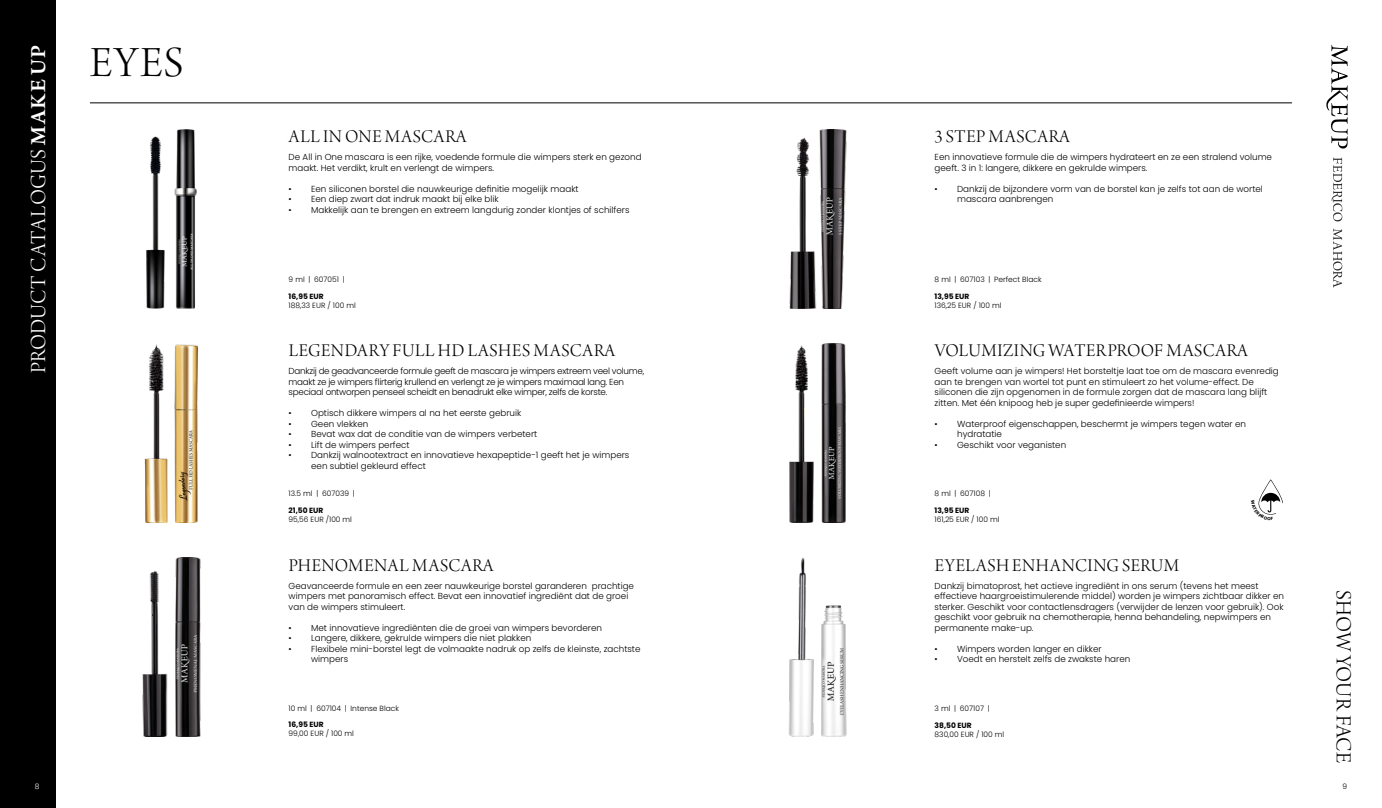
<style>
.page{position:relative;width:1382px;height:808px;background:#fff}
.page>*{position:absolute;margin:0;border:0;box-sizing:border-box;transform-origin:0 0}
.t1{font:45.5px "Arno Pro Light Display";color:#000}
.t2{font:22.75px "Arno Pro Light Display";letter-spacing:.005em;color:#fff}
.t3{font:22.75px "Arno Pro Light Display";letter-spacing:-.005em;color:#000}
.t4{font:18.88px "Arno Pro Light Display";letter-spacing:.035em;color:#000}
.t5{font:300 8.75px/10.5px "Poppins";color:#000}
.t6{font:300 8.75px/10.5px "Poppins";letter-spacing:-.03em;color:#000}
.t7{font:300 7.5px "Poppins";color:#000}
.t8{font:700 7.5px "Poppins";color:#000}
.t9{font:300 7.5px "Poppins";color:#fff}
.s1{font-family:"Arno Pro";font-weight:600}
</style>
<div class="page">
<div style="left:0;top:0;width:56px;height:808px;background:#000"></div>
<hr style="left:90px;top:103px;width:1202px;height:1px;background:#000">
<svg style="left:1332px;top:157px;width:10px;height:131px"></svg>
<svg style="left:1326px;top:45px;width:22px;height:104px"></svg>
<img style="left:146px;top:129px;width:51px;height:179px">
<img style="left:144px;top:344px;width:55px;height:178px">
<img style="left:142px;top:558px;width:59px;height:178px">
<img style="left:789px;top:129px;width:58px;height:179px">
<img style="left:789px;top:343px;width:57px;height:179px">
<img style="left:788px;top:558px;width:59px;height:178px">
<svg style="left:1258px;top:479px;width:25px;height:36px"></svg>
<h2 class="t2" style="left:26px;top:373px;width:330px;rotate:-90deg">PRODUCT CATALOGUS <span class="s1">MAKE UP</span></h2>
<h1 class="t1" style="left:90px;top:38px;width:95px">EYES</h1>
<h3 class="t4" style="left:289px;top:126px;width:180px">ALL IN ONE MASCARA</h3>
<p class="t5" style="left:289px;top:152px;width:354px">De All in One mascara is een rijke, voedende formule die wimpers sterk en gezond maakt. Het verdikt, krult en verlengt de wimpers.</p>
<p class="t5" style="left:289px;top:183px;width:292px">• Een siliconen borstel die nauwkeurige definitie mogelijk maakt</p>
<p class="t5" style="left:289px;top:194px;width:212px">• Een diep zwart dat indruk maakt bij elke blik</p>
<p class="t5" style="left:289px;top:204px;width:342px">• Makkelijk aan te brengen en extreem langdurig zonder klontjes of schilfers</p>
<p class="t7" style="left:289px;top:275px;width:58px">9 ml | 607051 |</p>
<p class="t8" style="left:289px;top:292px;width:37px">16,95 EUR</p>
<p class="t7" style="left:289px;top:301px;width:69px">188,33 EUR / 100 ml</p>
<h3 class="t4" style="left:289px;top:340px;width:328px">LEGENDARY FULL HD LASHES MASCARA</h3>
<p class="t6" style="left:289px;top:366px;width:357px">Dankzij de geadvanceerde formule geeft de mascara je wimpers extreem veel volume, maakt ze je wimpers flirterig krullend en verlengt ze je wimpers maximaal lang. Een speciaal ontworpen penseel scheidt en benadrukt elke wimper, zelfs de korste.</p>
<p class="t5" style="left:289px;top:408px;width:234px">• Optisch dikkere wimpers al na het eerste gebruik</p>
<p class="t5" style="left:289px;top:418px;width:81px">• Geen vlekken</p>
<p class="t5" style="left:289px;top:429px;width:250px">• Bevat wax dat de conditie van de wimpers verbetert</p>
<p class="t5" style="left:289px;top:439px;width:123px">• Lift de wimpers perfect</p>
<p class="t5" style="left:311px;top:450px;width:320px;text-indent:-22px">• Dankzij walnootextract en innovatieve hexapeptide-1 geeft het je wimpers een subtiel gekleurd effect</p>
<p class="t7" style="left:289px;top:489px;width:68px">13.5 ml | 607039 |</p>
<p class="t8" style="left:289px;top:506px;width:36px">21,50 EUR</p>
<p class="t7" style="left:289px;top:515px;width:65px">95,56 EUR /100 ml</p>
<h3 class="t4" style="left:289px;top:555px;width:207px">PHENOMENAL MASCARA</h3>
<p class="t5" style="left:289px;top:580px;width:347px">Geavanceerde formule en een zeer nauwkeurige borstel garanderen prachtige wimpers met panoramisch effect. Bevat een innovatief ingrediënt dat de groei van de wimpers stimuleert.</p>
<p class="t5" style="left:289px;top:622px;width:315px">• Met innovatieve ingrediënten die de groei van wimpers bevorderen</p>
<p class="t5" style="left:289px;top:633px;width:244px">• Langere, dikkere, gekrulde wimpers die niet plakken</p>
<p class="t5" style="left:311px;top:643px;width:331px;text-indent:-22px">• Flexibele mini-borstel legt de volmaakte nadruk op zelfs de kleinste, zachtste wimpers</p>
<p class="t7" style="left:289px;top:704px;width:112px">10 ml | 607104 | Intense Black</p>
<p class="t8" style="left:289px;top:720px;width:37px">16,95 EUR</p>
<p class="t7" style="left:289px;top:729px;width:67px">99,00 EUR / 100 ml</p>
<h3 class="t4" style="left:935px;top:126px;width:137px">3 STEP MASCARA</h3>
<p class="t5" style="left:935px;top:152px;width:339px">Een innovatieve formule die de wimpers hydrateert en ze een stralend volume geeft. 3 in 1: langere, dikkere en gekrulde wimpers.</p>
<p class="t5" style="left:957px;top:183px;width:307px;text-indent:-22px">• Dankzij de bijzondere vorm van de borstel kan je zelfs tot aan de wortel mascara aanbrengen</p>
<p class="t7" style="left:935px;top:275px;width:109px">8 ml | 607103 | Perfect Black</p>
<p class="t8" style="left:935px;top:292px;width:36px">13,95 EUR</p>
<p class="t7" style="left:935px;top:301px;width:68px">136,25 EUR / 100 ml</p>
<h3 class="t4" style="left:935px;top:340px;width:315px">VOLUMIZING WATERPROOF MASCARA</h3>
<p class="t5" style="left:935px;top:366px;width:346px">Geeft volume aan je wimpers! Het borsteltje laat toe om de mascara evenredig aan te brengen van wortel tot punt en stimuleert zo het volume-effect. De siliconen die zijn opgenomen in de formule zorgen dat de mascara lang blijft zitten. Met één knipoog heb je super gedefinieerde wimpers!</p>
<p class="t5" style="left:957px;top:418px;width:290px;text-indent:-22px">• Waterproof eigenschappen, beschermt je wimpers tegen water en hydratatie</p>
<p class="t5" style="left:935px;top:439px;width:133px">• Geschikt voor veganisten</p>
<p class="t7" style="left:935px;top:489px;width:58px">8 ml | 607108 |</p>
<p class="t8" style="left:935px;top:506px;width:36px">13,95 EUR</p>
<p class="t7" style="left:935px;top:515px;width:66px">161,25 EUR / 100 ml</p>
<h3 class="t4" style="left:935px;top:555px;width:246px">EYELASH ENHANCING SERUM</h3>
<p class="t5" style="left:935px;top:580px;width:351px">Dankzij bimatoprost, het actieve ingrediënt in ons serum (tevens het meest effectieve haargroeistimulerende middel) worden je wimpers zichtbaar dikker en sterker. Geschikt voor contactlensdragers (verwijder de lenzen voor gebruik). Ook geschikt voor gebruik na chemotherapie, henna behandeling, nepwimpers en permanente make-up.</p>
<p class="t5" style="left:935px;top:643px;width:169px">• Wimpers worden langer en dikker</p>
<p class="t5" style="left:935px;top:654px;width:197px">• Voedt en herstelt zelfs de zwakste haren</p>
<p class="t7" style="left:935px;top:704px;width:57px">3 ml | 607107 |</p>
<p class="t8" style="left:935px;top:721px;width:39px">38,50 EUR</p>
<p class="t7" style="left:935px;top:730px;width:71px">830,00 EUR / 100 ml</p>
<h2 class="t3" style="left:1356px;top:590px;width:175px;rotate:90deg">SHOW YOUR FACE</h2>
<p class="t9" style="left:35px;top:782px;width:6px">8</p>
<p class="t7" style="left:1342px;top:782px;width:6px">9</p>
</div>
